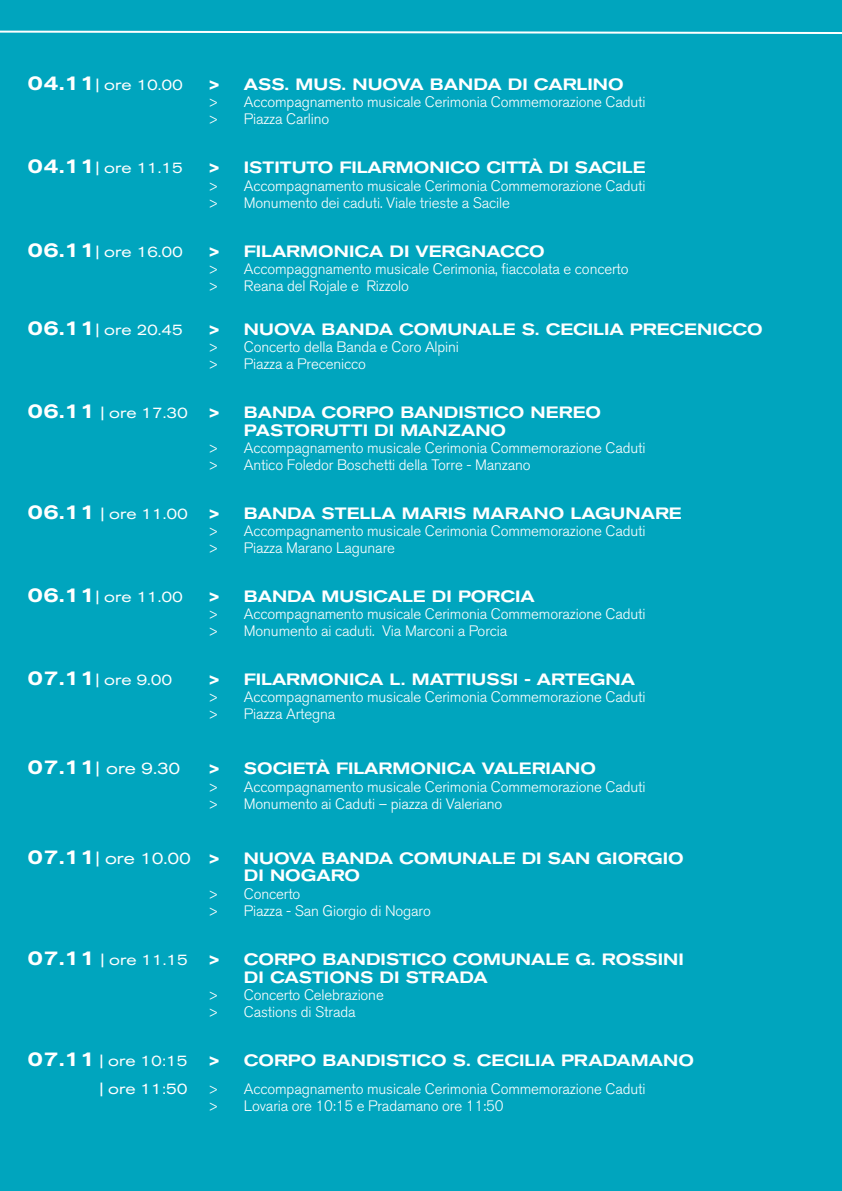
<style>
.page{position:relative;width:842px;height:1191px;background:#00a5be}
.page>*{position:absolute;margin:0;border:0;box-sizing:border-box;transform-origin:0 0}
.t1{font:500 expanded 16.3px/17.5px "Akzidenz Grotesk BQ";color:#fff}
.t2{font:expanded 16.3px "Akzidenz Grotesk BQ";color:#fff}
.t3{font:300 15px/17px "Akzidenz Grotesk BQ";letter-spacing:-.01em;color:#fff}
.t4{font:expanded 14.9px "Akzidenz Grotesk BQ";color:#fff}
.s1{font-weight:500;font-size:20.7px}
.s2{font-weight:500;font-size:16.3px}
.s3{font-weight:500}
</style>
<div class="page">
<svg style="left:0;top:30px;width:842px;height:4px"></svg>
<p class="t4" style="left:28px;top:77px;width:156px"><span class="s1">04.11</span>| ore 10.00</p>
<p class="t1" style="left:208px;top:76px;width:417px">&gt; ASS. MUS. NUOVA BANDA DI CARLINO</p>
<p class="t3" style="left:208px;top:94px;width:439px">&gt; Accompagnamento musicale Cerimonia Commemorazione Caduti &gt; Piazza Carlino</p>
<p class="t4" style="left:28px;top:160px;width:156px"><span class="s1">04.11</span>| ore 11.15</p>
<p class="t1" style="left:208px;top:159px;width:439px">&gt; ISTITUTO FILARMONICO CITTÀ DI SACILE</p>
<p class="t3" style="left:208px;top:177px;width:439px">&gt; Accompagnamento musicale Cerimonia Commemorazione Caduti &gt; Monumento dei caduti. Viale trieste a Sacile</p>
<p class="t4" style="left:28px;top:243px;width:156px"><span class="s1">06.11</span>| ore 16.00</p>
<p class="t1" style="left:208px;top:242px;width:338px">&gt; FILARMONICA DI VERGNACCO</p>
<p class="t3" style="left:208px;top:260px;width:422px">&gt; Accompaggnamento musicale Cerimonia, fiaccolata e concerto &gt; Reana del Rojale e Rizzolo</p>
<p class="t4" style="left:28px;top:321px;width:156px"><span class="s1">06.11</span>| ore 20.45</p>
<p class="t1" style="left:208px;top:321px;width:556px">&gt; NUOVA BANDA COMUNALE S. CECILIA PRECENICCO</p>
<p class="t3" style="left:208px;top:339px;width:253px">&gt; Concerto della Banda e Coro Alpini &gt; Piazza a Precenicco</p>
<p class="t4" style="left:28px;top:404px;width:194px"><span class="s1">06.11</span> | ore 17.30 <span class="s2">&gt;</span></p>
<p class="t1" style="left:244px;top:404px;width:359px">BANDA CORPO BANDISTICO NEREO<br>PASTORUTTI DI MANZANO</p>
<p class="t3" style="left:208px;top:439px;width:439px">&gt; Accompagnamento musicale Cerimonia Commemorazione Caduti &gt; Antico Foledor Boschetti della Torre - Manzano</p>
<p class="t4" style="left:28px;top:505px;width:194px"><span class="s1">06.11</span> | ore 11.00 <span class="s2">&gt;</span></p>
<p class="t1" style="left:244px;top:504px;width:439px">BANDA STELLA MARIS MARANO LAGUNARE</p>
<p class="t3" style="left:208px;top:522px;width:439px">&gt; Accompagnamento musicale Cerimonia Commemorazione Caduti &gt; Piazza Marano Lagunare</p>
<p class="t4" style="left:28px;top:588px;width:156px"><span class="s1">06.11</span>| ore 11.00</p>
<p class="t1" style="left:208px;top:587px;width:328px">&gt; BANDA MUSICALE DI PORCIA</p>
<p class="t3" style="left:208px;top:605px;width:439px">&gt; Accompagnamento musicale Cerimonia Commemorazione Caduti &gt; Monumento ai caduti. Via Marconi a Porcia</p>
<p class="t4" style="left:28px;top:671px;width:146px"><span class="s1">07.11</span>| ore 9.00</p>
<p class="t1" style="left:208px;top:670px;width:429px">&gt; FILARMONICA L. MATTIUSSI - ARTEGNA</p>
<p class="t3" style="left:208px;top:688px;width:439px">&gt; Accompagnamento musicale Cerimonia Commemorazione Caduti &gt; Piazza Artegna</p>
<p class="t2" style="left:28px;top:759px;width:154px"><span class="s1">07.11</span>| ore 9.30</p>
<p class="t1" style="left:208px;top:759px;width:390px">&gt; SOCIETÀ FILARMONICA VALERIANO</p>
<p class="t3" style="left:208px;top:778px;width:439px">&gt; Accompagnamento musicale Cerimonia Commemorazione Caduti &gt; Monumento ai Caduti – piazza di Valeriano</p>
<p class="t2" style="left:28px;top:848px;width:194px"><span class="s1">07.11</span>| ore 10.00 <span class="s3">&gt;</span></p>
<p class="t1" style="left:244px;top:849px;width:441px">NUOVA BANDA COMUNALE DI SAN GIORGIO<br>DI NOGARO</p>
<p class="t3" style="left:208px;top:885px;width:225px;line-height:17.5px">&gt; Concerto<br>&gt; Piazza - San Giorgio di Nogaro</p>
<p class="t4" style="left:28px;top:951px;width:194px"><span class="s1">07.11</span> | ore 11.15 <span class="s2">&gt;</span></p>
<p class="t1" style="left:244px;top:951px;width:441px">CORPO BANDISTICO COMUNALE G. ROSSINI<br>DI CASTIONS DI STRADA</p>
<p class="t3" style="left:208px;top:986px;width:177px">&gt; Concerto Celebrazione &gt; Castions di Strada</p>
<p class="t4" style="left:28px;top:1052px;width:161px"><span class="s1">07.11</span> | ore 10:15</p>
<p class="t1" style="left:208px;top:1051px;width:488px">&gt; CORPO BANDISTICO S. CECILIA PRADAMANO</p>
<p class="t4" style="left:100px;top:1080px;width:89px">| ore 11:50</p>
<p class="t3" style="left:208px;top:1080px;width:439px">&gt; Accompagnamento musicale Cerimonia Commemorazione Caduti &gt; Lovaria ore 10:15 e Pradamano ore 11:50</p>
</div>
